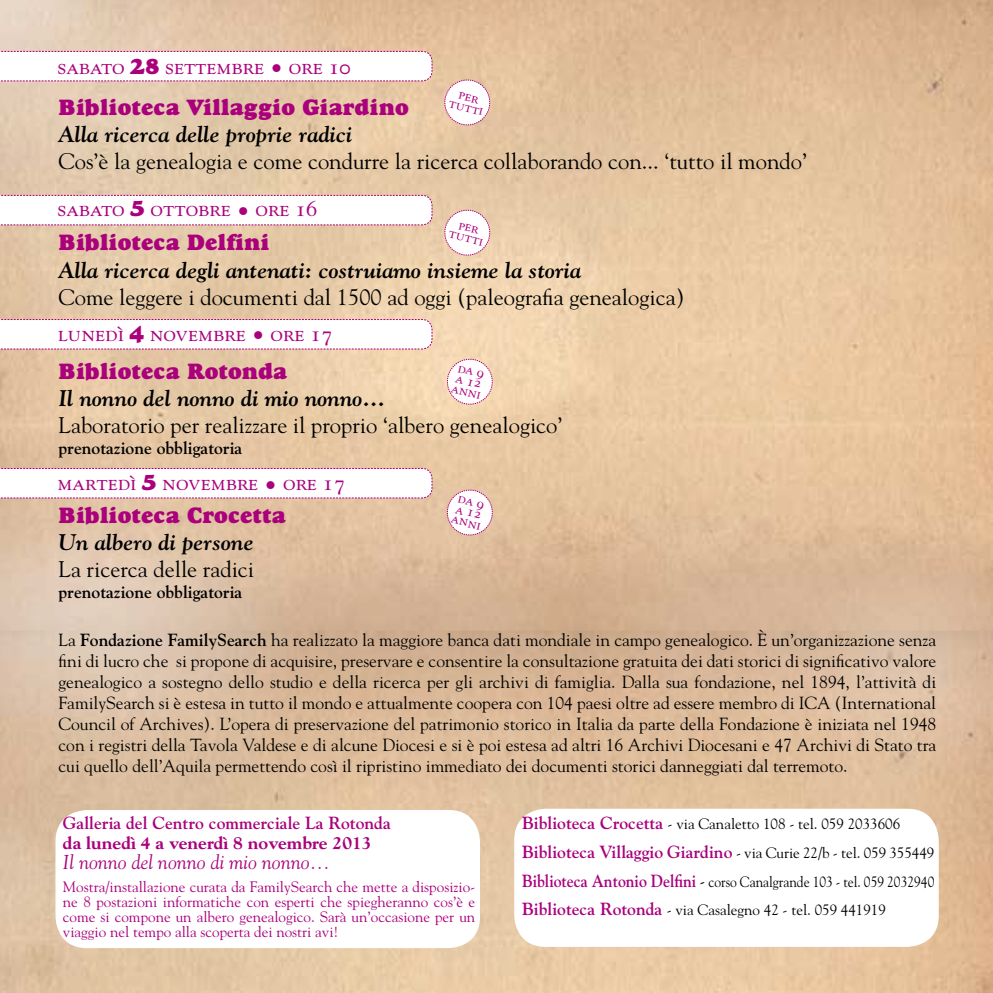
<style>
.page{position:relative;width:993px;height:993px;background:#fff}
.page>*{position:absolute;margin:0;border:0;box-sizing:border-box;transform-origin:0 0}
.t1{font:22.5px "Goudy";color:#000}
.t2{font:22.5px "Goudy Bold Italic Os F";color:#000}
.t3{font:22.5px "Goudy SC";color:#aa007c}
.t4{font:22.5px "Goudy Heavyface";color:#aa007c}
.t5{font:italic 700 22.5px "Goudy";color:#000}
.t6{font:italic 20px "Goudy";color:#aa007c}
.t7{font:17.5px/21px "Goudy";color:#000;text-align:justify}
.t8{font:700 17.5px "Goudy";color:#aa007c}
.t9{font:700 17.5px "Goudy";color:#000}
.t10{font:800 17.5px "Goudy";color:#aa007c}
.t11{font:15px/15px "Goudy";color:#aa007c;text-align:justify}
.t12{font:15px/28.5px "Goudy";color:#000;scale:.9 1}
.t13{font:15px "Goudy";color:#000}
.t14{font:14.75px/10.5px "Goudy SC";color:#aa007c;text-align:center}
.s1{font-family:"Goudy Heavyface"}
.s2{font-weight:700}
.s3{font-weight:700;font-size:17.5px;color:#aa007c}
.s4{font-weight:400;font-size:15px;color:#000}
.s5{font-size:17.5px}
</style>
<div class="page">
<img style="left:0;top:0;width:992px;height:992px">
<svg style="left:0;top:51px;width:432px;height:30px"></svg>
<svg style="left:0;top:195px;width:432px;height:30px"></svg>
<svg style="left:0;top:319px;width:432px;height:30px"></svg>
<svg style="left:0;top:467px;width:432px;height:31px"></svg>
<svg style="left:442px;top:78px;width:50px;height:49px"></svg>
<svg style="left:442px;top:208px;width:50px;height:49px"></svg>
<svg style="left:445px;top:357px;width:49px;height:49px"></svg>
<svg style="left:445px;top:487px;width:49px;height:50px"></svg>
<div style="left:57px;top:811px;width:421px;height:135px;background:#fff;border-radius:30px"></div>
<div style="left:55px;top:809px;width:425px;height:138px;border:2px solid #fff;border-radius:30px"></div>
<div style="left:515px;top:809px;width:422px;height:136px;background:#fff;border-radius:30px"></div>
<div style="left:514px;top:808px;width:424px;height:138px;border:2px solid #fff;border-radius:30px"></div>
<p class="t3" style="left:58px;top:53px;width:295px">sabato <span class="s1">28</span> settembre • ore 10</p>
<p class="t14" style="left:453px;top:86px;width:37px;rotate:14deg">per tutti</p>
<p class="t4" style="left:58px;top:94px;width:352px">Biblioteca Villaggio Giardino</p>
<p class="t5" style="left:58px;top:120px;width:295px">Alla ricerca delle proprie radici</p>
<p class="t1" style="left:58px;top:148px;width:749px">Cos’è la genealogia e come condurre la ricerca collaborando con... ‘tutto il mondo’</p>
<p class="t3" style="left:58px;top:195px;width:261px">sabato <span class="s1">5</span> ottobre • ore 16</p>
<p class="t14" style="left:453px;top:216px;width:37px;rotate:14deg">per tutti</p>
<p class="t4" style="left:58px;top:229px;width:213px">Biblioteca Delfini</p>
<p class="t2" style="left:58px;top:255px;width:524px">Alla ricerca degli antenati: costruiamo insieme la storia</p>
<p class="t1" style="left:58px;top:283px;width:627px">Come leggere i documenti dal 1500 ad oggi (paleografia genealogica)</p>
<p class="t3" style="left:58px;top:319px;width:276px">lunedì <span class="s1">4</span> novembre • ore 17</p>
<p class="t4" style="left:58px;top:357px;width:230px">Biblioteca Rotonda</p>
<p class="t2" style="left:58px;top:383px;width:328px">Il nonno del nonno di mio nonno…</p>
<p class="t1" style="left:58px;top:411px;width:505px">Laboratorio per realizzare il proprio ‘albero genealogico’</p>
<p class="t9" style="left:58px;top:437px;width:185px">prenotazione obbligatoria</p>
<p class="t14" style="left:458px;top:361px;width:32px;text-align:left;rotate:14deg">da 9 a 12 anni</p>
<p class="t3" style="left:58px;top:469px;width:289px">martedì <span class="s1">5</span> novembre • ore 17</p>
<p class="t14" style="left:458px;top:491px;width:32px;text-align:left;rotate:14deg">da 9 a 12 anni</p>
<p class="t4" style="left:58px;top:501px;width:229px">Biblioteca Crocetta</p>
<p class="t2" style="left:58px;top:527px;width:197px">Un albero di persone</p>
<p class="t1" style="left:58px;top:555px;width:197px">La ricerca delle radici</p>
<p class="t9" style="left:58px;top:581px;width:185px">prenotazione obbligatoria</p>
<p class="t7" style="left:58px;top:628px;width:879px">La <span class="s2">Fondazione FamilySearch</span> ha realizzato la maggiore banca dati mondiale in campo genealogico. È un’organizzazione senza fini di lucro che si propone di acquisire, preservare e consentire la consultazione gratuita dei dati storici di significativo valore genealogico a sostegno dello studio e della ricerca per gli archivi di famiglia. Dalla sua fondazione, nel 1894, l’attività di FamilySearch si è estesa in tutto il mondo e attualmente coopera con 104 paesi oltre ad essere membro di ICA (International Council of Archives). L’opera di preservazione del patrimonio storico in Italia da parte della Fondazione è iniziata nel 1948 con i registri della Tavola Valdese e di alcune Diocesi e si è poi estesa ad altri 16 Archivi Diocesani e 47 Archivi di Stato tra cui quello dell’Aquila permettendo così il ripristino immediato dei documenti storici danneggiati dal terremoto.</p>
<p class="t8" style="left:63px;top:812px;width:329px">Galleria del Centro commerciale La Rotonda</p>
<p class="t10" style="left:63px;top:832px;width:310px">da lunedì 4 a venerdì 8 novembre 2013</p>
<p class="t6" style="left:63px;top:849px;width:268px">Il nonno del nonno di mio nonno…</p>
<p class="t11" style="left:63px;top:878px;width:413px">Mostra/installazione curata da FamilySearch che mette a disposizio&shy;ne 8 postazioni informatiche con esperti che spiegheranno cos’è e come si compone un albero genealogico. Sarà un’occasione per un viaggio nel tempo alla scoperta dei nostri avi!</p>
<p class="t13" style="left:522px;top:814px;width:379px"><span class="s3">Biblioteca Crocetta</span> - via Canaletto 108 - tel. 059 2033606</p>
<p class="t8" style="left:522px;top:841px;width:413px">Biblioteca Villaggio Giardino <span class="s4">- via Curie 22/b - tel. 059 355449</span></p>
<p class="t12" style="left:522px;top:866px;width:459px"><span class="s3">Biblioteca Antonio Delfini</span> <span class="s5">-</span> corso Canalgrande 103 - tel. 059 2032940<br><span class="s3">Biblioteca Rotonda</span> - via Casalegno 42 - tel. 059 441919</p>
</div>
